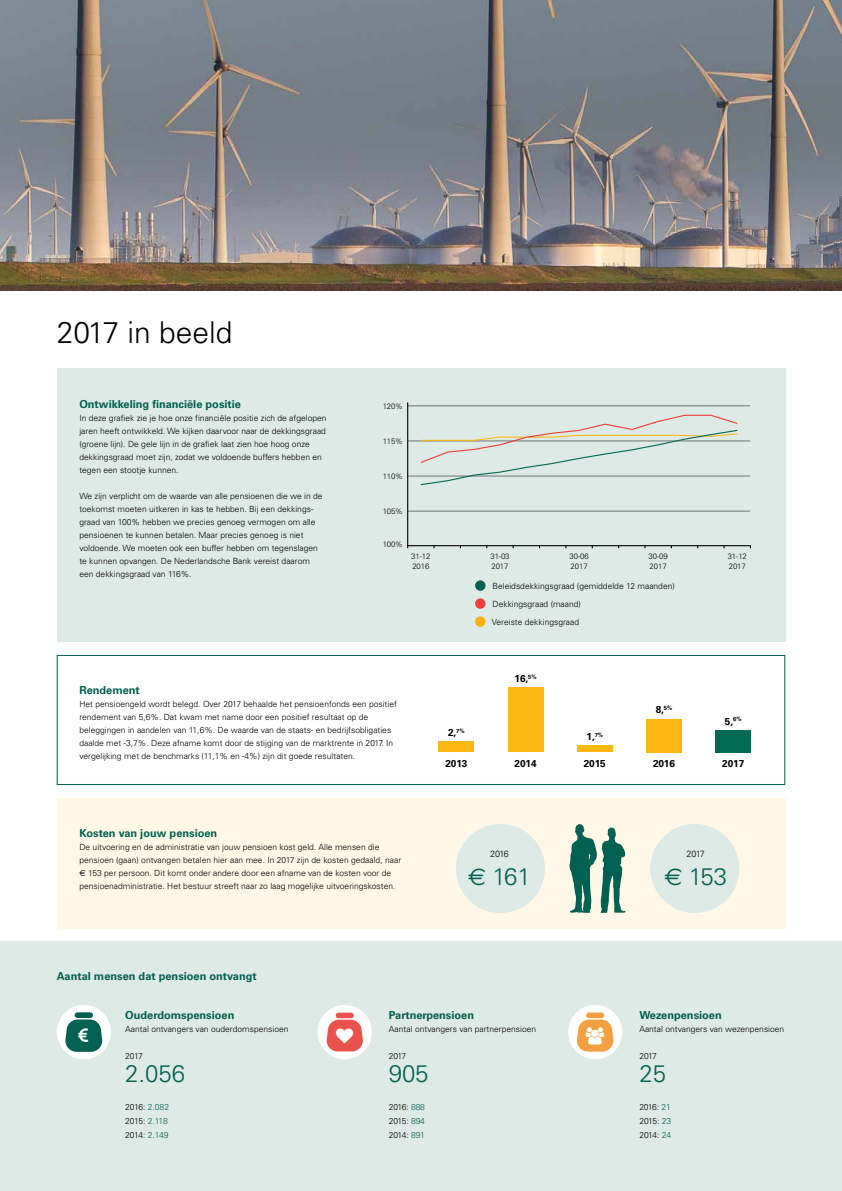
<style>
.page{position:relative;width:842px;height:1191px;background:#fff}
.page>*{position:absolute;margin:0;border:0;box-sizing:border-box;transform-origin:0 0}
.t1{font:300 30px "Univers";color:#000}
.t2{font:300 24px "Univers";letter-spacing:-.01em;color:#006051}
.t3{font:700 11px "Univers";color:#006050}
.t4{font:700 10px "Univers";letter-spacing:-.01em;color:#000}
.t5{font:300 9px "Univers";letter-spacing:-.07em;color:#000}
.t6{font:300 8.5px/13px "Univers";color:#000}
.t7{font:300 8.5px/14px "Univers";letter-spacing:-.05em;color:#000}
.t8{font:300 7.8px/10px "Univers";letter-spacing:-.01em;color:#000}
.s1{font-family:"Euro Sans";font-weight:400}
.s2{color:#006051}
</style>
<div class="page">
<div style="left:57px;top:798px;width:728px;height:130px;background:#fff8e6"></div>
<div style="left:57px;top:655px;width:728px;height:130px;background:#fff;border:1px solid #006051"></div>
<img style="left:0;top:0;width:842px;height:291px">
<div style="left:0;top:941px;width:842px;height:250px;background:#deeae6"></div>
<div style="left:57px;top:369px;width:728px;height:273px;background:#deeae6"></div>
<svg style="left:407px;top:402px;width:343px;height:145px"></svg>
<hr style="left:408px;top:511px;width:342px;height:1px;background:#000">
<hr style="left:408px;top:476px;width:342px;height:1px;background:#000">
<hr style="left:408px;top:440px;width:342px;height:1px;background:#000">
<hr style="left:408px;top:405px;width:342px;height:1px;background:#000">
<svg style="left:419px;top:414px;width:320px;height:72px"></svg>
<div style="left:475px;top:580px;width:10px;height:11px;background:#006051;border-radius:50%"></div>
<div style="left:475px;top:598px;width:10px;height:11px;background:#e6413c;border-radius:50%"></div>
<div style="left:475px;top:616px;width:10px;height:11px;background:#f8b015;border-radius:50%"></div>
<div style="left:318px;top:1005px;width:54px;height:54px;background:#fff;border-radius:50%"></div>
<div style="left:336px;top:1012px;width:18px;height:6px;background:#e8534d;border-radius:3px"></div>
<div style="left:568px;top:1005px;width:54px;height:54px;background:#fff;border-radius:50%"></div>
<div style="left:586px;top:1012px;width:18px;height:6px;background:#f49f41;border-radius:3px"></div>
<div style="left:57px;top:1005px;width:54px;height:54px;background:#fff;border-radius:50%"></div>
<div style="left:75px;top:1012px;width:18px;height:6px;background:#006051;border-radius:3px"></div>
<div style="left:439px;top:741px;width:35px;height:11px;background:#fdb913"></div>
<div style="left:508px;top:687px;width:35px;height:65px;background:#fdb913"></div>
<div style="left:577px;top:745px;width:35px;height:7px;background:#fdb913"></div>
<div style="left:646px;top:719px;width:35px;height:33px;background:#fdb913"></div>
<div style="left:716px;top:730px;width:35px;height:22px;background:#006a53"></div>
<svg style="left:569px;top:824px;width:57px;height:89px"></svg>
<div style="left:650px;top:824px;width:89px;height:89px;background:#deeae6;border-radius:50%"></div>
<div style="left:456px;top:824px;width:89px;height:89px;background:#deeae6;border-radius:50%"></div>
<svg style="left:327px;top:1019px;width:36px;height:32px"></svg>
<svg style="left:577px;top:1019px;width:36px;height:32px"></svg>
<svg style="left:65px;top:1019px;width:37px;height:32px"></svg>
<h1 class="t1" style="left:57px;top:314px;width:177px">2017 in beeld</h1>
<p class="t3" style="left:79px;top:397px;width:163px">Ontwikkeling financiële positie</p>
<p class="t6" style="left:79px;top:411px;width:249px">In deze grafiek zie je hoe onze financiële positie zich de afgelopen jaren heeft ontwikkeld. We kijken daarvoor naar de dekkingsgraad (groene lijn). De gele lijn in de grafiek laat zien hoe hoog onze dekkingsgraad moet zijn, zodat we voldoende buffers hebben en tegen een stootje kunnen.</p>
<p class="t6" style="left:79px;top:489px;width:245px">We zijn verplicht om de waarde van alle pensioenen die we in de toekomst moeten uitkeren in kas te hebben. Bij een dekkings-- graad van 100% hebben we precies genoeg vermogen om alle pensioenen te kunnen betalen. Maar precies genoeg is niet voldoende. We moeten ook een buffer hebben om tegenslagen te kunnen opvangen. De Nederlandsche Bank vereist daarom een dekkingsgraad van 116%.</p>
<p class="t8" style="left:382px;top:401px;width:22px">120%</p>
<p class="t8" style="left:382px;top:436px;width:22px">115%</p>
<p class="t8" style="left:382px;top:471px;width:22px">110%</p>
<p class="t8" style="left:382px;top:506px;width:22px">105%</p>
<p class="t8" style="left:382px;top:539px;width:22px">100%</p>
<p class="t8" style="left:411px;top:551px;width:21px">31-12<br>2016</p>
<p class="t8" style="left:490px;top:551px;width:21px">31-03<br>2017</p>
<p class="t8" style="left:569px;top:551px;width:21px">30-06<br>2017</p>
<p class="t8" style="left:649px;top:551px;width:21px">30-09<br>2017</p>
<p class="t8" style="left:728px;top:551px;width:21px">31-12<br>2017</p>
<p class="t6" style="left:492px;top:577px;width:184px;line-height:18px">Beleidsdekkingsgraad (gemiddelde 12 maanden)<br>Dekkingsgraad (maand)<br>Vereiste dekkingsgraad</p>
<p class="t3" style="left:79px;top:683px;width:62px">Rendement</p>
<p class="t6" style="left:79px;top:697px;width:319px">Het pensioengeld wordt belegd. Over 2017 behaalde het pensioenfonds een positief rendement van 5,6%. Dat kwam met name door een positief resultaat op de beleggingen in aandelen van 11,6%. De waarde van de staats- en bedrijfsobligaties daalde met -3,7%. Deze afname komt door de stijging van de marktrente in 2017. In vergelijking met de benchmarks (11,1% en -4%) zijn dit goede resultaten.</p>
<p class="t4" style="left:448px;top:727px;width:18px">2,<sup>7%</sup></p>
<p class="t4" style="left:445px;top:757px;width:23px">2013</p>
<p class="t4" style="left:515px;top:672px;width:24px">16,<sup>5%</sup></p>
<p class="t4" style="left:515px;top:757px;width:23px">2014</p>
<p class="t4" style="left:656px;top:704px;width:18px">8,<sup>5%</sup></p>
<p class="t4" style="left:586px;top:730px;width:18px">1,<sup>7%</sup></p>
<p class="t4" style="left:584px;top:757px;width:23px">2015</p>
<p class="t4" style="left:653px;top:757px;width:23px">2016</p>
<p class="t4" style="left:725px;top:715px;width:18px">5,<sup>6%</sup></p>
<p class="t4" style="left:722px;top:757px;width:23px">2017</p>
<p class="t3" style="left:79px;top:826px;width:139px">Kosten van jouw pensioen</p>
<p class="t6" style="left:79px;top:840px;width:323px">De uitvoering en de administratie van jouw pensioen kost geld. Alle mensen die pensioen (gaan) ontvangen betalen hier aan mee. In 2017 zijn de kosten gedaald, naar <span class="s1">€</span> 153 per persoon. Dit komt onder andere door een afname van de kosten voor de pensioenadministratie. Het bestuur streeft naar zo laag mogelijke uitvoeringskosten.</p>
<p class="t5" style="left:686px;top:848px;width:20px">2017</p>
<p class="t5" style="left:490px;top:848px;width:20px">2016</p>
<h2 class="t2" style="left:468px;top:862px;width:64px"><span class="s1">€</span> 161</h2>
<h2 class="t2" style="left:664px;top:862px;width:64px"><span class="s1">€</span> 153</h2>
<p class="t3" style="left:57px;top:969px;width:202px">Aantal mensen dat pensioen ontvangt</p>
<p class="t3" style="left:125px;top:1008px;width:111px">Ouderdomspensioen</p>
<p class="t6" style="left:125px;top:1022px;width:165px">Aantal ontvangers van ouderdomspensioen</p>
<p class="t6" style="left:125px;top:1049px;width:19px">2017</p>
<h2 class="t2" style="left:125px;top:1059px;width:62px">2.056</h2>
<p class="t7" style="left:125px;top:1100px;width:45px">2016: <span class="s2">2.082<br></span>2015: <span class="s2">2.118<br></span>2014: <span class="s2">2.149</span></p>
<p class="t3" style="left:389px;top:1008px;width:87px">Partnerpensioen</p>
<p class="t6" style="left:389px;top:1022px;width:149px">Aantal ontvangers van partnerpensioen</p>
<p class="t6" style="left:389px;top:1049px;width:19px">2017</p>
<h2 class="t2" style="left:389px;top:1059px;width:41px">905</h2>
<p class="t6" style="left:389px;top:1100px;width:38px;line-height:14px;text-align:justify">2016: <span class="s2">888<br></span>2015: <span class="s2">894<br></span>2014: <span class="s2">891</span></p>
<p class="t3" style="left:639px;top:1008px;width:84px">Wezenpensioen</p>
<p class="t6" style="left:639px;top:1022px;width:146px">Aantal ontvangers van wezenpensioen</p>
<p class="t6" style="left:639px;top:1049px;width:19px">2017</p>
<h2 class="t2" style="left:639px;top:1059px;width:28px">25</h2>
<p class="t6" style="left:639px;top:1100px;width:34px;line-height:14px;text-align:justify">2016: <span class="s2">21<br></span>2015: <span class="s2">23<br></span>2014: <span class="s2">24</span></p>
</div>
